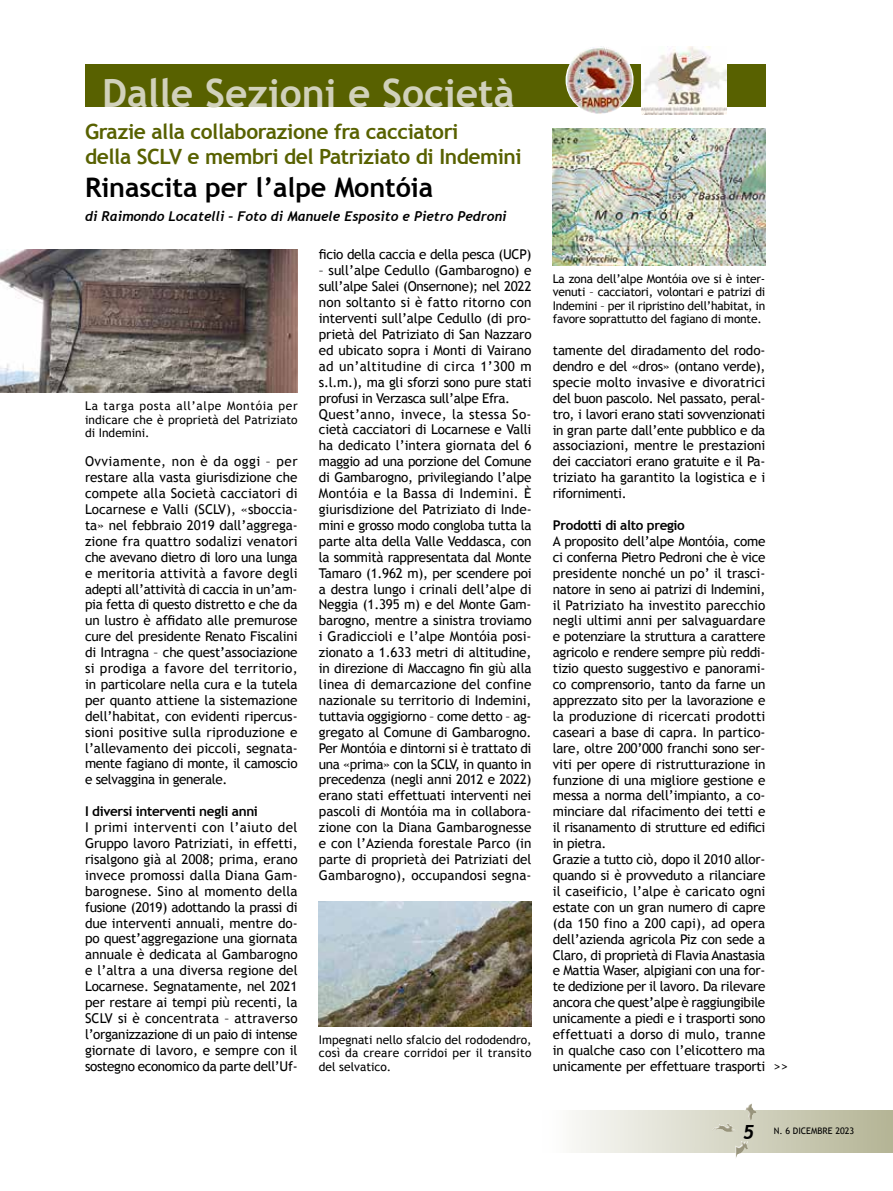
<style>
.page{position:relative;width:893px;height:1191px;background:#fff}
.page>*{position:absolute;margin:0;border:0;box-sizing:border-box;transform-origin:0 0}
.t1{font:700 39px "Trebuchet MS";color:#d1d1bb}
.t2{font:700 27px "Trebuchet MS";letter-spacing:-.005em;color:#000}
.t3{font:700 21px/25.2px "Trebuchet MS";letter-spacing:-.02em;color:#586100}
.t4{font:13.5px/15.9px "Trebuchet MS";letter-spacing:-.015em;color:#000;text-align:justify}
.t5{font:italic 700 13.5px "Trebuchet";color:#000}
.t6{font:700 13.5px "Trebuchet MS";letter-spacing:-.025em;color:#000}
.t7{font:12px/13.5px "Trebuchet MS";color:#000;text-align:justify}
.t8{font:9px "Trebuchet MS";color:#000}
.s1{font-family:"Trebuchet";font-weight:700;font-style:italic;font-size:19.5px}
</style>
<div class="page">
<div style="left:85px;top:64px;width:680px;height:42px;background:#586100"></div>
<img style="left:566px;top:46px;width:68px;height:68px;border-radius:34px">
<img style="left:642px;top:46px;width:85px;height:68px">
<img style="left:0;top:249px;width:298px;height:143px">
<img style="left:553px;top:128px;width:212px;height:137px">
<img style="left:319px;top:901px;width:212px;height:125px">
<div style="left:540px;top:1110px;width:353px;height:42px;background:linear-gradient(to right,#fefefe,#b2b293)"></div>
<img style="left:712px;top:1103px;width:44px;height:43px">
<h1 class="t1" style="left:102px;top:68px;width:414px">Dalle Sezioni e Società</h1>
<h3 class="t3" style="left:85px;top:119px;width:438px">Grazie alla collaborazione fra cacciatori<br>della SCLV e membri del Patriziato di Indemini</h3>
<h2 class="t2" style="left:85px;top:170px;width:350px">Rinascita per l’alpe Montóia</h2>
<p class="t5" style="left:85px;top:208px;width:423px">di Raimondo Locatelli – Foto di Manuele Esposito e Pietro Pedroni</p>
<p class="t4" style="left:319px;top:247px;width:214px">ficio della caccia e della pesca (UCP)</p>
<p class="t4" style="left:319px;top:263px;width:214px;text-align:left">– sull’alpe Cedullo (Gambarogno) e sull’alpe Salei (Onsernone); nel 2022 non soltanto si è fatto ritorno con interventi sull’alpe Cedullo (di pro&shy;prietà del Patriziato di San Nazzaro ed ubicato sopra i Monti di Vairano ad un’altitudine di circa 1’300 m s.l.m.), ma gli sforzi sono pure stati profusi in Verzasca sull’alpe Efra.<br>Quest’anno, invece, la stessa So&shy;cietà cacciatori di Locarnese e Valli ha dedicato l’intera giornata del 6 maggio ad una porzione del Comune di Gambarogno, privilegiando l’alpe Montóia e la Bassa di Indemini. È giurisdizione del Patriziato di Inde&shy;mini e grosso modo congloba tutta la parte alta della Valle Veddasca, con la sommità rappresentata dal Monte Tamaro (1.962 m), per scendere poi a destra lungo i crinali dell’alpe di Neggia (1.395 m) e del Monte Gam&shy;barogno, mentre a sinistra troviamo i Gradiccioli e l’alpe Montóia posi&shy;zionato a 1.633 metri di altitudine, in direzione di Maccagno fin giù alla linea di demarcazione del confine nazionale su territorio di Indemini, tuttavia oggigiorno – come detto – ag&shy;gregato al Comune di Gambarogno.<br>Per Montóia e dintorni si è trattato di una «prima» con la SCLV, in quanto in precedenza (negli anni 2012 e 2022) erano stati effettuati interventi nei pascoli di Montóia ma in collabora&shy;zione con la Diana Gambarognesse e con l’Azienda forestale Parco (in parte di proprietà dei Patriziati del Gambarogno), occupandosi segna-</p>
<p class="t7" style="left:85px;top:399px;width:214px">La targa posta all’alpe Montóia per indicare che è proprietà del Patriziato di Indemini.</p>
<p class="t4" style="left:85px;top:454px;width:214px">Ovviamente, non è da oggi – per restare alla vasta giurisdizione che compete alla Società cacciatori di Locarnese e Valli (SCLV), «sboccia&shy;ta» nel febbraio 2019 dall’aggrega&shy;zione fra quattro sodalizi venatori che avevano dietro di loro una lunga e meritoria attività a favore degli adepti all’attività di caccia in un’am&shy;pia fetta di questo distretto e che da un lustro è affidato alle premurose cure del presidente Renato Fiscalini di Intragna – che quest’associazione si prodiga a favore del territorio, in particolare nella cura e la tutela per quanto attiene la sistemazione dell’habitat, con evidenti ripercus&shy;sioni positive sulla riproduzione e l’allevamento dei piccoli, segnata&shy;mente fagiano di monte, il camoscio e selvaggina in generale.</p>
<p class="t6" style="left:85px;top:803px;width:174px">I diversi interventi negli anni</p>
<p class="t4" style="left:85px;top:819px;width:214px">I primi interventi con l’aiuto del Gruppo lavoro Patriziati, in effetti, risalgono già al 2008; prima, erano invece promossi dalla Diana Gam&shy;barognese. Sino al momento della fusione (2019) adottando la prassi di due interventi annuali, mentre do&shy;po quest’aggregazione una giornata annuale è dedicata al Gambarogno e l’altra a una diversa regione del Locarnese. Segnatamente, nel 2021 per restare ai tempi più recenti, la SCLV si è concentrata – attraverso l’organizzazione di un paio di intense giornate di lavoro, e sempre con il sostegno economico da parte dell’Uf-</p>
<p class="t7" style="left:319px;top:1033px;width:214px">Impegnati nello sfalcio del rododendro, così da creare corridoi per il transito del selvatico.</p>
<p class="t7" style="left:553px;top:272px;width:214px">La zona dell’alpe Montóia ove si è inter&shy;venuti – cacciatori, volontari e patrizi di Indemini – per il ripristino dell’habitat, in favore soprattutto del fagiano di monte.</p>
<p class="t4" style="left:553px;top:342px;width:214px">tamente del diradamento del rodo&shy;dendro e del «dros» (ontano verde), specie molto invasive e divoratrici del buon pascolo. Nel passato, peral&shy;tro, i lavori erano stati sovvenzionati in gran parte dall’ente pubblico e da associazioni, mentre le prestazioni dei cacciatori erano gratuite e il Pa&shy;triziato ha garantito la logistica e i rifornimenti.</p>
<p class="t6" style="left:553px;top:517px;width:134px">Prodotti di alto pregio</p>
<p class="t4" style="left:553px;top:533px;width:214px;text-align:left">A proposito dell’alpe Montóia, come ci conferna Pietro Pedroni che è vice presidente nonché un po’ il trasci&shy;natore in seno ai patrizi di Indemini, il Patriziato ha investito parecchio negli ultimi anni per salvaguardare e potenziare la struttura a carattere agricolo e rendere sempre più reddi&shy;tizio questo suggestivo e panorami&shy;co comprensorio, tanto da farne un apprezzato sito per la lavorazione e la produzione di ricercati prodotti caseari a base di capra. In partico&shy;lare, oltre 200’000 franchi sono ser&shy;viti per opere di ristrutturazione in funzione di una migliore gestione e messa a norma dell’impianto, a co&shy;minciare dal rifacimento dei tetti e il risanamento di strutture ed edifici in pietra.<br>Grazie a tutto ciò, dopo il 2010 allor&shy;quando si è provveduto a rilanciare il caseificio, l’alpe è caricato ogni estate con un gran numero di capre (da 150 fino a 200 capi), ad opera dell’azienda agricola Piz con sede a Claro, di proprietà di Flavia Anastasia e Mattia Waser, alpigiani con una for&shy;te dedizione per il lavoro. Da rilevare ancora che quest’alpe è raggiungibile unicamente a piedi e i trasporti sono effettuati a dorso di mulo, tranne in qualche caso con l’elicottero ma unicamente per effettuare trasporti</p>
<p class="t4" style="left:774px;top:1058px;width:16px">&gt;&gt;</p>
<p class="t8" style="left:743px;top:1125px;width:113px"><span class="s1">5</span> N. 6 DICEMBRE 2023</p>
</div>
